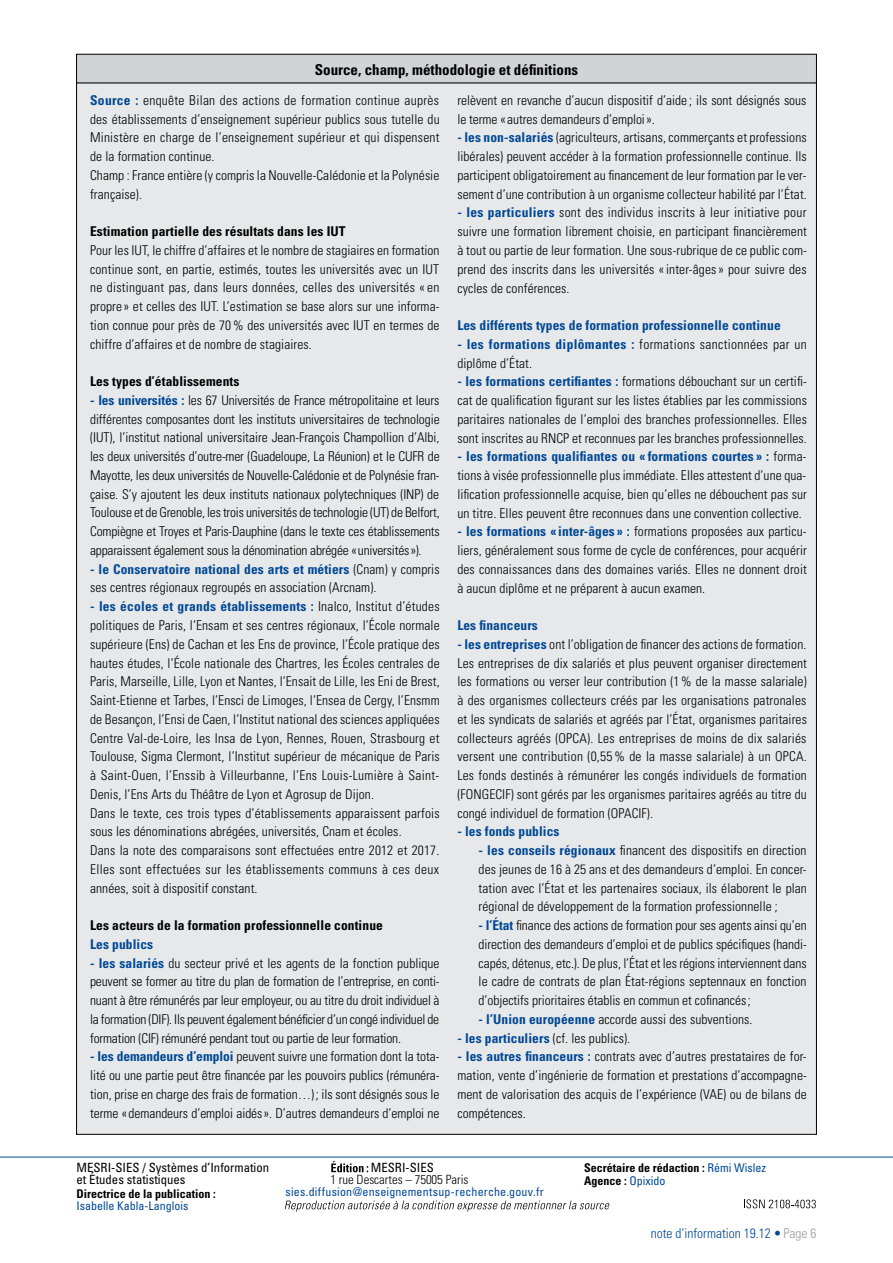
<style>
.page{position:relative;width:893px;height:1263px;background:#fff}
.page>*{position:absolute;margin:0;border:0;box-sizing:border-box;transform-origin:0 0}
.t1{font:700 condensed 15px "Univers";color:#000}
.t2{font:300 condensed 13.5px/18.8px "Univers LT Std";letter-spacing:.005em;color:#000;text-align:justify}
.t3{font:700 condensed 13.5px "Univers LT Std";letter-spacing:.005em;color:#004896}
.t4{font:700 condensed 13.5px "Univers LT Std";letter-spacing:.005em;color:#000}
.t5{font:300 condensed 13.5px/18.8px "Univers LT Std";letter-spacing:.025em;color:#000}
.t6{font:300 condensed 13.5px "Univers";color:#004896}
.t7{font:condensed 12.75px/12px "Univers LT Std";color:#000}
.t8{font:300 condensed 12.75px "Univers LT Std";color:#000}
.t9{font:700 condensed 12px "Univers";color:#000}
.t10{font:condensed 12px "Univers LT Std";letter-spacing:.01em;color:#004896}
.s1{font-weight:700;color:#004896}
.s2{font-weight:300;color:#000}
.s3{font-family:"Univers LT Std";font-weight:400;color:#004896}
.s4{font-weight:700}
.s5{color:#9c9c9d}
</style>
<div class="page">
<div style="left:77px;top:83px;width:739px;height:1051px;background:#e7e8e9"></div>
<div style="left:77px;top:54px;width:739px;height:29px;background:#d1d3d5"></div>
<div style="left:76px;top:54px;width:741px;height:29px;border:1px solid #000"></div>
<svg style="left:331px;top:1161px;width:37px;height:11px"></svg>
<svg style="left:744px;top:1199px;width:72px;height:9px"></svg>
<svg style="left:285px;top:1200px;width:325px;height:11px"></svg>
<hr style="left:0;top:1157px;width:893px;height:1px;background:#004896">
<p class="t1" style="left:315px;top:60px;width:265px">Source, champ, méthodologie et définitions</p>
<p class="t2" style="left:90px;top:91px;width:351px;text-align:left"><span class="s1">Source :</span> enquête Bilan des actions de formation continue auprès des établissements d’enseignement supérieur publics sous tutelle du Ministère en charge de l’enseignement supérieur et qui dispensent de la formation continue.<br>Champ : France entière (y compris la Nouvelle-Calédonie et la Polynésie française).</p>
<p class="t4" style="left:90px;top:223px;width:257px">Estimation partielle des résultats dans les IUT</p>
<p class="t2" style="left:90px;top:241px;width:351px">Pour les IUT, le chiffre d’affaires et le nombre de stagiaires en formation continue sont, en partie, estimés, toutes les universités avec un IUT ne distinguant pas, dans leurs données, celles des universités « en propre » et celles des IUT. L’estimation se base alors sur une informa&shy;tion connue pour près de 70% des universités avec IUT en termes de chiffre d’affaires et de nombre de stagiaires.</p>
<p class="t4" style="left:90px;top:373px;width:151px">Les types d’établissements</p>
<p class="t2" style="left:90px;top:391px;width:351px"><span class="s1">- les universités :</span> les 67 Universités de France métropolitaine et leurs différentes composantes dont les instituts universitaires de technologie (IUT), l’institut national universitaire Jean-François Champollion d’Albi, les deux universités d’outre-mer (Guadeloupe, La Réunion) et le CUFR de Mayotte, les deux universités de Nouvelle-Calédonie et de Polynésie fran&shy;çaise. S’y ajoutent les deux instituts nationaux polytechniques (INP) de Toulouse et de Grenoble, les trois universités de technologie (UT) de Belfort, Compiègne et Troyes et Paris-Dauphine (dans le texte ces établissements apparaissent également sous la dénomination abrégée «universités»).</p>
<p class="t2" style="left:90px;top:560px;width:351px"><span class="s1">- le Conservatoire national des arts et métiers</span> (Cnam) y compris ses centres régionaux regroupés en association (Arcnam).</p>
<p class="t2" style="left:90px;top:597px;width:351px;text-align:left"><span class="s1">- les écoles et grands établissements :</span> Inalco, Institut d’études politiques de Paris, l’Ensam et ses centres régionaux, l’École normale supérieure (Ens) de Cachan et les Ens de province, l’École pratique des hautes études, l’École nationale des Chartres, les Écoles centrales de Paris, Marseille, Lille, Lyon et Nantes, l’Ensait de Lille, les Eni de Brest, Saint-Etienne et Tarbes, l’Ensci de Limoges, l’Ensea de Cergy, l’Ensmm de Besançon, l’Ensi de Caen, l’Institut national des sciences appliquées Centre Val-de-Loire, les Insa de Lyon, Rennes, Rouen, Strasbourg et Toulouse, Sigma Clermont, l’Institut supérieur de mécanique de Paris à Saint-Ouen, l’Enssib à Villeurbanne, l’Ens Louis-Lumière à Saint-Denis, l’Ens Arts du Théâtre de Lyon et Agrosup de Dijon.<br>Dans le texte, ces trois types d’établissements apparaissent parfois sous les dénominations abrégées, universités, Cnam et écoles.<br>Dans la note des comparaisons sont effectuées entre 2012 et 2017.<br>Elles sont effectuées sur les établissements communs à ces deux années, soit à dispositif constant.</p>
<p class="t4" style="left:90px;top:917px;width:294px">Les acteurs de la formation professionnelle continue</p>
<p class="t3" style="left:90px;top:936px;width:65px">Les publics</p>
<p class="t2" style="left:90px;top:953px;width:351px"><span class="s1">- les salariés</span> du secteur privé et les agents de la fonction publique peuvent se former au titre du plan de formation de l’entreprise, en conti&shy;nuant à être rémunérés par leur employeur, ou au titre du droit individuel à la formation (DIF). Ils peuvent également bénéficier d’un congé individuel de formation (CIF) rémunéré pendant tout ou partie de leur formation.</p>
<p class="t2" style="left:90px;top:1047px;width:351px"><span class="s1">- les demandeurs d’emploi</span> peuvent suivre une formation dont la tota&shy;lité ou une partie peut être financée par les pouvoirs publics (rémunéra&shy;tion, prise en charge des frais de formation…); ils sont désignés sous le terme « demandeurs d’emploi aidés». D’autres demandeurs d’emploi ne</p>
<p class="t2" style="left:457px;top:91px;width:351px">relèvent en revanche d’aucun dispositif d’aide ; ils sont désignés sous le terme « autres demandeurs d’emploi».</p>
<p class="t2" style="left:457px;top:128px;width:351px"><span class="s1">- les non-salariés</span> (agriculteurs, artisans, commerçants et professions libérales) peuvent accéder à la formation professionnelle continue. Ils participent obligatoirement au financement de leur formation par le ver&shy;sement d’une contribution à un organisme collecteur habilité par l’État.</p>
<p class="t2" style="left:457px;top:203px;width:351px"><span class="s1">- les particuliers</span> sont des individus inscrits à leur initiative pour suivre une formation librement choisie, en participant financièrement à tout ou partie de leur formation. Une sous-rubrique de ce public com&shy;prend des inscrits dans les universités «inter-âges» pour suivre des cycles de conférences.</p>
<p class="t3" style="left:457px;top:317px;width:325px">Les différents types de formation professionnelle continue</p>
<p class="t5" style="left:457px;top:335px;width:351px"><span class="s1">- les formations diplômantes :</span> formations sanctionnées par un diplôme d’État.</p>
<p class="t2" style="left:457px;top:372px;width:351px"><span class="s1">- les formations certifiantes :</span> formations débouchant sur un certifi&shy;cat de qualification figurant sur les listes établies par les commissions paritaires nationales de l’emploi des branches professionnelles. Elles sont inscrites au RNCP et reconnues par les branches professionnelles.</p>
<p class="t2" style="left:457px;top:447px;width:351px"><span class="s1">- les formations qualifiantes ou « formations courtes » :</span> forma&shy;tions à visée professionnelle plus immédiate. Elles attestent d’une qua&shy;lification professionnelle acquise, bien qu’elles ne débouchent pas sur un titre. Elles peuvent être reconnues dans une convention collective.</p>
<p class="t2" style="left:457px;top:522px;width:351px"><span class="s1">- les formations « inter-âges » :</span> formations proposées aux particu&shy;liers, généralement sous forme de cycle de conférences, pour acquérir des connaissances dans des domaines variés. Elles ne donnent droit à aucun diplôme et ne préparent à aucun examen.</p>
<p class="t3" style="left:457px;top:617px;width:82px">Les financeurs</p>
<p class="t2" style="left:457px;top:635px;width:351px"><span class="s1">- les entreprises</span> ont l’obligation de financer des actions de formation.<br>Les entreprises de dix salariés et plus peuvent organiser directement les formations ou verser leur contribution (1% de la masse salariale) à des organismes collecteurs créés par les organisations patronales et les syndicats de salariés et agréés par l’État, organismes paritaires collecteurs agréés (OPCA). Les entreprises de moins de dix salariés versent une contribution (0,55% de la masse salariale) à un OPCA.<br>Les fonds destinés à rémunérer les congés individuels de formation (FONGECIF) sont gérés par les organismes paritaires agréés au titre du congé individuel de formation (OPACIF).</p>
<p class="t3" style="left:457px;top:823px;width:104px">- les fonds publics</p>
<p class="t2" style="left:479px;top:841px;width:330px"><span class="s1">- les conseils régionaux</span> financent des dispositifs en direction des jeunes de 16 à 25 ans et des demandeurs d’emploi. En concer&shy;tation avec l’État et les partenaires sociaux, ils élaborent le plan régional de développement de la formation professionnelle ;</p>
<p class="t2" style="left:479px;top:916px;width:330px"><span class="s1">- l’État</span> finance des actions de formation pour ses agents ainsi qu’en direction des demandeurs d’emploi et de publics spécifiques (handi&shy;capés, détenus, etc.). De plus, l’État et les régions interviennent dans le cadre de contrats de plan État-régions septennaux en fonction d’objectifs prioritaires établis en commun et cofinancés;</p>
<p class="t2" style="left:479px;top:1010px;width:275px"><span class="s1">- l’Union européenne</span> accorde aussi des subventions.</p>
<p class="t3" style="left:457px;top:1029px;width:174px">- les particuliers <span class="s2">(cf. les publics).</span></p>
<p class="t2" style="left:457px;top:1047px;width:351px"><span class="s1">- les autres financeurs :</span> contrats avec d’autres prestataires de for&shy;mation, vente d’ingénierie de formation et prestations d’accompagne&shy;ment de valorisation des acquis de l’expérience (VAE) ou de bilans de compétences.</p>
<p class="t7" style="left:77px;top:1161px;width:194px">MESRI-SIES / Systèmes d’Information et Études statistiques</p>
<p class="t7" style="left:371px;top:1161px;width:65px">MESRI-SIES</p>
<p class="t8" style="left:330px;top:1172px;width:140px">1 rue Descartes – 75005 Paris</p>
<p class="t10" style="left:286px;top:1184px;width:260px">sies.diffusion@enseignementsup-recherche.gouv.fr</p>
<p class="t9" style="left:77px;top:1186px;width:141px">Directrice de la publication :</p>
<p class="t10" style="left:77px;top:1198px;width:113px">Isabelle Kabla-Langlois</p>
<p class="t9" style="left:584px;top:1160px;width:183px">Secrétaire de rédaction : <span class="s3">Rémi Wislez</span></p>
<p class="t9" style="left:584px;top:1173px;width:83px">Agence : <span class="s3">Opixido</span></p>
<p class="t6" style="left:651px;top:1225px;width:167px">note d’information 19.12 <span class="s4">•</span> <span class="s5">Page 6</span></p>
</div>
